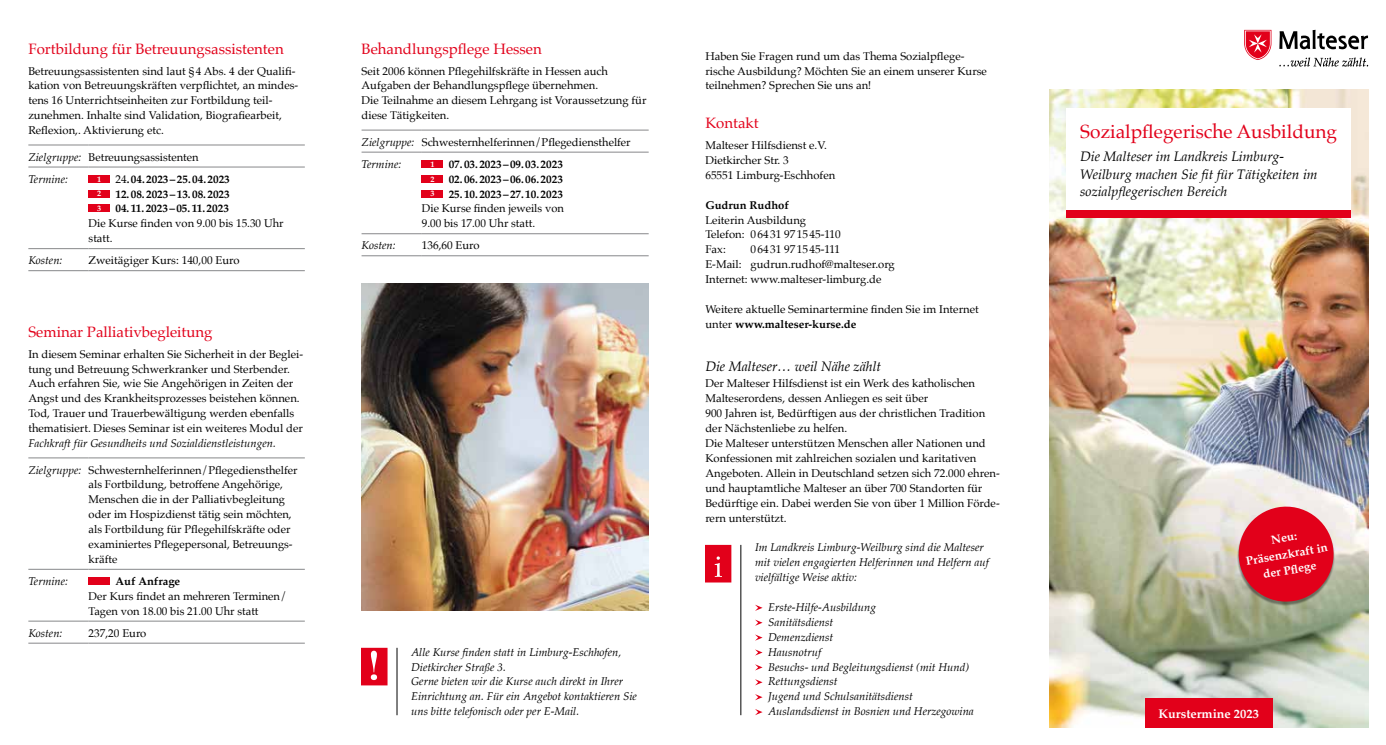
<style>
.page{position:relative;width:1386px;height:745px;background:#fff}
.page>*{position:absolute;margin:0;border:0;box-sizing:border-box;transform-origin:0 0}
.t1{font:19px "Palatino";color:#e2001a}
.t2{font:15px "Palatino";color:#e2001a}
.t3{font:italic 13.75px/17.5px "Palatino";color:#000}
.t4{font:700 12.5px "Palatino";color:#fff}
.t5{font:700 11.88px/16.2px "Palatino";color:#fff;text-align:center}
.t6{font:11.25px/14.9px "Palatino";color:#000}
.t7{font:italic 11.25px/14.9px "Palatino";color:#000}
.t8{font:700 11.25px "Palatino";color:#000}
.t9{font:700 8.12px "Palatino";color:#fff}
.s1{font-style:italic}
.s2{font-weight:400}
.s3{font-weight:700}
</style>
<div class="page">
<hr style="left:361px;top:130px;width:61px;height:1px;background:#87888a">
<hr style="left:422px;top:130px;width:226px;height:1px;background:#87888a">
<hr style="left:361px;top:152px;width:61px;height:1px;background:#87888a">
<hr style="left:422px;top:152px;width:226px;height:1px;background:#87888a">
<hr style="left:361px;top:233px;width:61px;height:1px;background:#87888a">
<hr style="left:422px;top:233px;width:226px;height:1px;background:#87888a">
<hr style="left:361px;top:255px;width:61px;height:1px;background:#87888a">
<hr style="left:422px;top:255px;width:226px;height:1px;background:#87888a">
<div style="left:422px;top:160px;width:21px;height:8px;background:#e2001a"></div>
<div style="left:422px;top:174px;width:21px;height:8px;background:#e2001a"></div>
<div style="left:422px;top:189px;width:21px;height:8px;background:#e2001a"></div>
<hr style="left:28px;top:145px;width:61px;height:1px;background:#87888a">
<hr style="left:89px;top:145px;width:216px;height:1px;background:#87888a">
<hr style="left:28px;top:167px;width:61px;height:1px;background:#87888a">
<hr style="left:89px;top:167px;width:216px;height:1px;background:#87888a">
<hr style="left:28px;top:248px;width:61px;height:1px;background:#87888a">
<hr style="left:89px;top:248px;width:216px;height:1px;background:#87888a">
<hr style="left:28px;top:270px;width:61px;height:1px;background:#87888a">
<hr style="left:89px;top:270px;width:216px;height:1px;background:#87888a">
<div style="left:89px;top:174px;width:21px;height:8px;background:#e2001a"></div>
<div style="left:89px;top:189px;width:21px;height:8px;background:#e2001a"></div>
<div style="left:89px;top:204px;width:21px;height:8px;background:#e2001a"></div>
<hr style="left:28px;top:457px;width:61px;height:1px;background:#87888a">
<hr style="left:89px;top:457px;width:216px;height:1px;background:#87888a">
<hr style="left:28px;top:568px;width:61px;height:1px;background:#87888a">
<hr style="left:89px;top:568px;width:216px;height:1px;background:#87888a">
<hr style="left:28px;top:620px;width:61px;height:1px;background:#87888a">
<hr style="left:89px;top:620px;width:216px;height:1px;background:#87888a">
<hr style="left:28px;top:642px;width:61px;height:1px;background:#87888a">
<hr style="left:89px;top:642px;width:216px;height:1px;background:#87888a">
<div style="left:89px;top:576px;width:21px;height:8px;background:#e2001a"></div>
<img style="left:1049px;top:89px;width:319px;height:637px">
<svg style="left:1244px;top:30px;width:27px;height:30px"></svg>
<svg style="left:1279px;top:30px;width:88px;height:19px"></svg>
<svg style="left:1279px;top:57px;width:89px;height:10px"></svg>
<div style="left:1144px;top:697px;width:128px;height:29px;background:#e2001a"></div>
<hr style="left:397px;top:647px;width:1px;height:67px;background:#000">
<svg style="left:361px;top:647px;width:26px;height:38px"></svg>
<img style="left:361px;top:283px;width:287px;height:327px">
<hr style="left:740px;top:544px;width:1px;height:170px;background:#000">
<svg style="left:705px;top:544px;width:26px;height:38px"></svg>
<svg style="left:755px;top:604px;width:7px;height:6px"></svg>
<svg style="left:755px;top:619px;width:7px;height:6px"></svg>
<svg style="left:755px;top:634px;width:7px;height:6px"></svg>
<svg style="left:755px;top:649px;width:7px;height:6px"></svg>
<svg style="left:755px;top:664px;width:7px;height:6px"></svg>
<svg style="left:755px;top:679px;width:7px;height:6px"></svg>
<svg style="left:755px;top:694px;width:7px;height:5px"></svg>
<svg style="left:755px;top:709px;width:7px;height:5px"></svg>
<div style="left:1066px;top:108px;width:284px;height:102px;background:#fff"></div>
<div style="left:1066px;top:210px;width:284px;height:7px;background:#e2001a"></div>
<svg style="left:1234px;top:502px;width:103px;height:103px;background:#da434f"></svg>
<h2 class="t2" style="left:28px;top:36px;width:257px">Fortbildung für Betreuungsassistenten</h2>
<p class="t6" style="left:28px;top:63px;width:271px">Betreuungsassistenten sind laut §4 Abs. 4 der Qualifi&shy;kation von Betreuungskräften verpflichtet, an mindes&shy;tens 16 Unterrichtseinheiten zur Fortbildung teil&shy;zunehmen. Inhalte sind Validation, Biografiearbeit, Reflexion,. Aktivierung etc.</p>
<p class="t6" style="left:28px;top:146px;width:172px;line-height:22px"><span class="s1">Zielgruppe:</span> Betreuungsassistenten<br><span class="s1">Termine:</span></p>
<p class="t9" style="left:97px;top:172px;width:6px">1</p>
<p class="t8" style="left:115px;top:169px;width:116px"><span class="s2">24</span>.04.2023 –25.04.2023</p>
<p class="t9" style="left:97px;top:187px;width:6px">2</p>
<p class="t8" style="left:115px;top:184px;width:116px">12.08.2023 –13.08.2023</p>
<p class="t9" style="left:97px;top:201px;width:6px">3</p>
<p class="t8" style="left:115px;top:199px;width:115px">04.11.2023 –05.11.2023</p>
<p class="t6" style="left:89px;top:216px;width:196px">Die Kurse finden von 9.00 bis 15.30 Uhr statt.</p>
<p class="t7" style="left:28px;top:253px;width:36px">Kosten:</p>
<p class="t6" style="left:89px;top:253px;width:152px">Zweitägiger Kurs: 140,00 Euro</p>
<h2 class="t2" style="left:28px;top:319px;width:186px">Seminar Palliativbegleitung</h2>
<p class="t6" style="left:28px;top:346px;width:276px">In diesem Seminar erhalten Sie Sicherheit in der Beglei&shy;tung und Betreuung Schwerkranker und Sterbender.<br>Auch erfahren Sie, wie Sie Angehörigen in Zeiten der Angst und des Krankheitsprozesses beistehen können.<br>Tod, Trauer und Trauerbewältigung werden ebenfalls thematisiert. Dieses Seminar ist ein weiteres Modul der</p>
<p class="t7" style="left:28px;top:435px;width:249px">Fachkraft für Gesundheits und Sozialdienstleistungen.</p>
<p class="t6" style="left:89px;top:462px;width:210px;text-indent:-60px"><span class="s1">Zielgruppe:</span> Schwesternhelferinnen/Pflegediensthelfer als Fortbildung, betroffene Angehörige, Menschen die in der Palliativbegleitung oder im Hospizdienst tätig sein möchten, als Fortbildung für Pflegehilfskräfte oder examiniertes Pflegepersonal, Betreuungs&shy;kräfte</p>
<p class="t7" style="left:28px;top:573px;width:41px">Termine:</p>
<p class="t8" style="left:115px;top:571px;width:66px">Auf Anfrage</p>
<p class="t6" style="left:89px;top:588px;width:200px">Der Kurs findet an mehreren Terminen/<br>Tagen von 18.00 bis 21.00 Uhr statt</p>
<p class="t7" style="left:28px;top:625px;width:36px">Kosten:</p>
<p class="t6" style="left:89px;top:625px;width:59px">237,20 Euro</p>
<h2 class="t2" style="left:361px;top:36px;width:182px">Behandlungspflege Hessen</h2>
<p class="t6" style="left:361px;top:63px;width:286px">Seit 2006 können Pflegehilfskräfte in Hessen auch Aufgaben der Behandlungspflege übernehmen.<br>Die Teilnahme an diesem Lehrgang ist Voraussetzung für diese Tätigkeiten.</p>
<p class="t6" style="left:361px;top:131px;width:271px;line-height:22px"><span class="s1">Zielgruppe:</span> Schwesternhelferinnen/Pflegediensthelfer<br><span class="s1">Termine:</span></p>
<p class="t9" style="left:430px;top:157px;width:6px">1</p>
<p class="t8" style="left:449px;top:154px;width:116px">07. 03.2023– 09.03.2023</p>
<p class="t9" style="left:430px;top:172px;width:6px">2</p>
<p class="t8" style="left:449px;top:169px;width:116px">02. 06.2023– 06.06.2023</p>
<p class="t9" style="left:430px;top:187px;width:6px">3</p>
<p class="t8" style="left:449px;top:184px;width:116px">25. 10.2023– 27.10.2023</p>
<p class="t6" style="left:422px;top:201px;width:144px">Die Kurse finden jeweils von<br>9.00 bis 17.00 Uhr statt.</p>
<p class="t7" style="left:361px;top:238px;width:36px">Kosten:</p>
<p class="t6" style="left:422px;top:238px;width:59px">136,60 Euro</p>
<p class="t7" style="left:411px;top:643px;width:227px">Alle Kurse finden statt in Limburg-Eschhofen, Dietkircher Straße 3.<br>Gerne bieten wir die Kurse auch direkt in Ihrer Einrichtung an. Für ein Angebot kontaktieren Sie uns bitte telefonisch oder per E-Mail.</p>
<p class="t6" style="left:705px;top:48px;width:283px">Haben Sie Fragen rund um das Thema Sozialpflege&shy;rische Ausbildung? Möchten Sie an einem unserer Kurse teilnehmen? Sprechen Sie uns an!</p>
<h2 class="t2" style="left:705px;top:111px;width:55px">Kontakt</h2>
<p class="t6" style="left:705px;top:138px;width:131px">Malteser Hilfsdienst e.V.<br>Dietkircher Str. 3<br>65551 Limburg-Eschhofen</p>
<p class="t8" style="left:705px;top:195px;width:85px">Gudrun Rudhof</p>
<p class="t6" style="left:705px;top:212px;width:137px">Leiterin Ausbildung<br>Telefon: 06431 971545-110<br>Fax:</p>
<p class="t6" style="left:705px;top:242px;width:191px;text-indent:45px">06431 971545-111<br>E-Mail: gudrun.rudhof@malteser.org<br>Internet: www.malteser-limburg.de</p>
<p class="t6" style="left:705px;top:301px;width:275px">Weitere aktuelle Seminartermine finden Sie im Internet unter <span class="s3">www.malteser-kurse.de</span></p>
<p class="t3" style="left:705px;top:357px;width:177px">Die Malteser… weil Nähe zählt</p>
<p class="t6" style="left:705px;top:376px;width:296px">Der Malteser Hilfsdienst ist ein Werk des katholischen Malteserordens, dessen Anliegen es seit über<br>900 Jahren ist, Bedürftigen aus der christlichen Tradition der Nächstenliebe zu helfen.<br>Die Malteser unterstützen Menschen aller Nationen und Konfessionen mit zahlreichen sozialen und karitativen Angeboten. Allein in Deutschland setzen sich 72.000 -ehren&shy;und hauptamtliche Malteser an über 700 Standorten für Bedürftige ein. Dabei werden Sie von über 1 Million Förde&shy;rern unterstützt.</p>
<p class="t7" style="left:755px;top:539px;width:235px">Im Landkreis Limburg-Weilburg sind die Malteser mit vielen engagierten Helferinnen und Helfern auf vielfältige Weise aktiv:</p>
<p class="t7" style="left:768px;top:599px;width:207px">Erste-Hilfe-Ausbildung<br>Sanitätsdienst<br>Demenzdienst<br>Hausnotruf<br>Besuchs- und Begleitungsdienst (mit Hund)<br>Rettungsdienst<br>Jugend und Schulsanitätsdienst<br>Auslandsdienst in Bosnien und Herzegowina</p>
<h1 class="t1" style="left:1080px;top:115px;width:258px">Sozialpflegerische Ausbildung</h1>
<p class="t3" style="left:1080px;top:147px;width:239px">Die Malteser im Landkreis Limburg-<br>Weilburg machen Sie fit für Tätigkeiten im sozialpflegerischen Bereich</p>
<p class="t5" style="left:1241px;top:536px;width:84px;rotate:-10deg">Neu:<br>Präsenzkraft in der Pflege</p>
<p class="t4" style="left:1158px;top:702px;width:102px">Kurstermine 2023</p>
</div>
